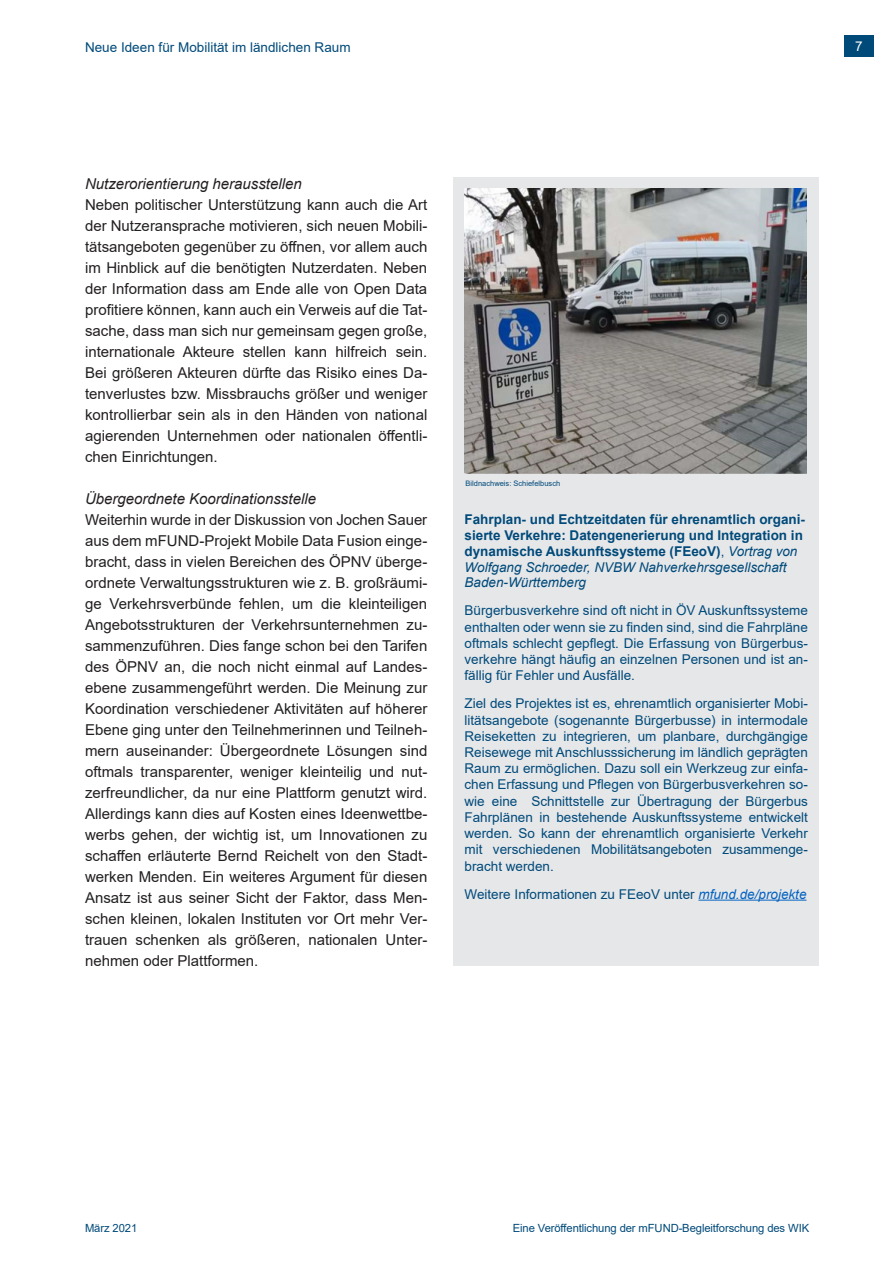
<style>
.page{position:relative;width:893px;height:1263px;background:#fff}
.page>*{position:absolute;margin:0;border:0;box-sizing:border-box;transform-origin:0 0}
.t1{font:15px/21px "Arial";color:#231f20;text-align:justify}
.t2{font:italic 15px "Arial";color:#231f20}
.t3{font:13.5px/16.2px "Arial";color:#004a7a;text-align:justify}
.t4{font:700 13.5px/15.8px "Arial";color:#004a7a}
.t5{font:13.5px "Arial";color:#fff}
.t6{font:11.25px "Arial";letter-spacing:-.01em;color:#004a7a}
.Untertitel{font:7.5px "Arial";color:#004a7a}
.s1{font-weight:400}
.s2{font-weight:400;font-style:italic}
.s3{font-style:italic;color:#0563c1}
</style>
<div class="page">
<div style="left:844px;top:35px;width:30px;height:22px;background:#004a7a"></div>
<div style="left:453px;top:177px;width:366px;height:789px;background:#e6e7e9"></div>
<hr style="left:698px;top:900px;width:108px;height:1px;background:#0563c1">
<img style="left:465px;top:189px;width:342px;height:284px">
<p class="t3" style="left:85px;top:39px;width:267px">Neue Ideen für Mobilität im ländlichen Raum</p>
<p class="t5" style="left:855px;top:37px;width:9px">7</p>
<p class="t2" style="left:85px;top:174px;width:218px">Nutzerorientierung herausstellen</p>
<p class="t1" style="left:85px;top:194px;width:344px">Neben politischer Unterstützung kann auch die Art der Nutzeransprache motivieren, sich neuen Mobili&shy;tätsangeboten gegenüber zu öffnen, vor allem auch im Hinblick auf die benötigten Nutzerdaten. Neben der Information dass am Ende alle von Open Data profitiere können, kann auch ein Verweis auf die Tat&shy;sache, dass man sich nur gemeinsam gegen große, internationale Akteure stellen kann hilfreich sein.<br>Bei größeren Akteuren dürfte das Risiko eines Da&shy;tenverlustes bzw. Missbrauchs größer und weniger kontrollierbar sein als in den Händen von national agierenden Unternehmen oder nationalen öffentli&shy;chen Einrichtungen.</p>
<p class="t2" style="left:85px;top:489px;width:232px">Übergeordnete Koordinationsstelle</p>
<p class="t1" style="left:85px;top:509px;width:344px">Weiterhin wurde in der Diskussion von Jochen Sauer aus dem mFUND-Projekt Mobile Data Fusion einge&shy;bracht, dass in vielen Bereichen des ÖPNV überge&shy;ordnete Verwaltungsstrukturen wie z. B. großräumi&shy;ge Verkehrsverbünde fehlen, um die kleinteiligen Angebotsstrukturen der Verkehrsunternehmen zu&shy;sammenzuführen. Dies fange schon bei den Tarifen des ÖPNV an, die noch nicht einmal auf Landes&shy;ebene zusammengeführt werden. Die Meinung zur Koordination verschiedener Aktivitäten auf höherer Ebene ging unter den Teilnehmerinnen und Teilneh&shy;mern auseinander: Übergeordnete Lösungen sind oftmals transparenter, weniger kleinteilig und nut&shy;zerfreundlicher, da nur eine Plattform genutzt wird.<br>Allerdings kann dies auf Kosten eines Ideenwettbe&shy;werbs gehen, der wichtig ist, um Innovationen zu schaffen erläuterte Bernd Reichelt von den Stadt&shy;werken Menden. Ein weiteres Argument für diesen Ansatz ist aus seiner Sicht der Faktor, dass Men&shy;schen kleinen, lokalen Instituten vor Ort mehr Ver&shy;trauen schenken als größeren, nationalen Unter&shy;nehmen oder Plattformen.</p>
<p class="Untertitel" style="left:466px;top:478px;width:96px">Bildnachweis: Schiefelbusch</p>
<p class="t4" style="left:465px;top:512px;width:342px">Fahrplan- und Echtzeitdaten für ehrenamtlich organi&shy;sierte Verkehre: Datengenerierung und Integration in dynamische Auskunftssysteme (FEeoV)<span class="s1">,</span> <span class="s2">Vortrag von Wolfgang Schroeder, NVBW Nahverkehrsgesellschaft Baden-Württemberg</span></p>
<p class="t3" style="left:465px;top:602px;width:345px">Bürgerbusverkehre sind oft nicht in ÖV Auskunftssysteme enthalten oder wenn sie zu finden sind, sind die Fahrpläne oftmals schlecht gepflegt. Die Erfassung von Bürgerbus&shy;verkehre hängt häufig an einzelnen Personen und ist an&shy;fällig für Fehler und Ausfälle.</p>
<p class="t3" style="left:465px;top:695px;width:345px">Ziel des Projektes ist es, ehrenamtlich organisierter Mobi&shy;litätsangebote (sogenannte Bürgerbusse) in intermodale Reiseketten zu integrieren, um planbare, durchgängige Reisewege mit Anschlusssicherung im ländlich geprägten Raum zu ermöglichen. Dazu soll ein Werkzeug zur einfa&shy;chen Erfassung und Pflegen von Bürgerbusverkehren so&shy;wie eine Schnittstelle zur Übertragung der Bürgerbus Fahrplänen in bestehende Auskunftssysteme entwickelt werden. So kann der ehrenamtlich organisierte Verkehr mit verschiedenen Mobilitätsangeboten zusammenge&shy;bracht werden.</p>
<p class="t3" style="left:465px;top:886px;width:343px">Weitere Informationen zu FEeoV unter <span class="s3">mfund.de/projekte</span></p>
<p class="t6" style="left:85px;top:1220px;width:54px">März 2021</p>
<p class="t6" style="left:513px;top:1220px;width:298px">Eine Veröffentlichung der mFUND-Begleitforschung des WIK</p>
</div>
